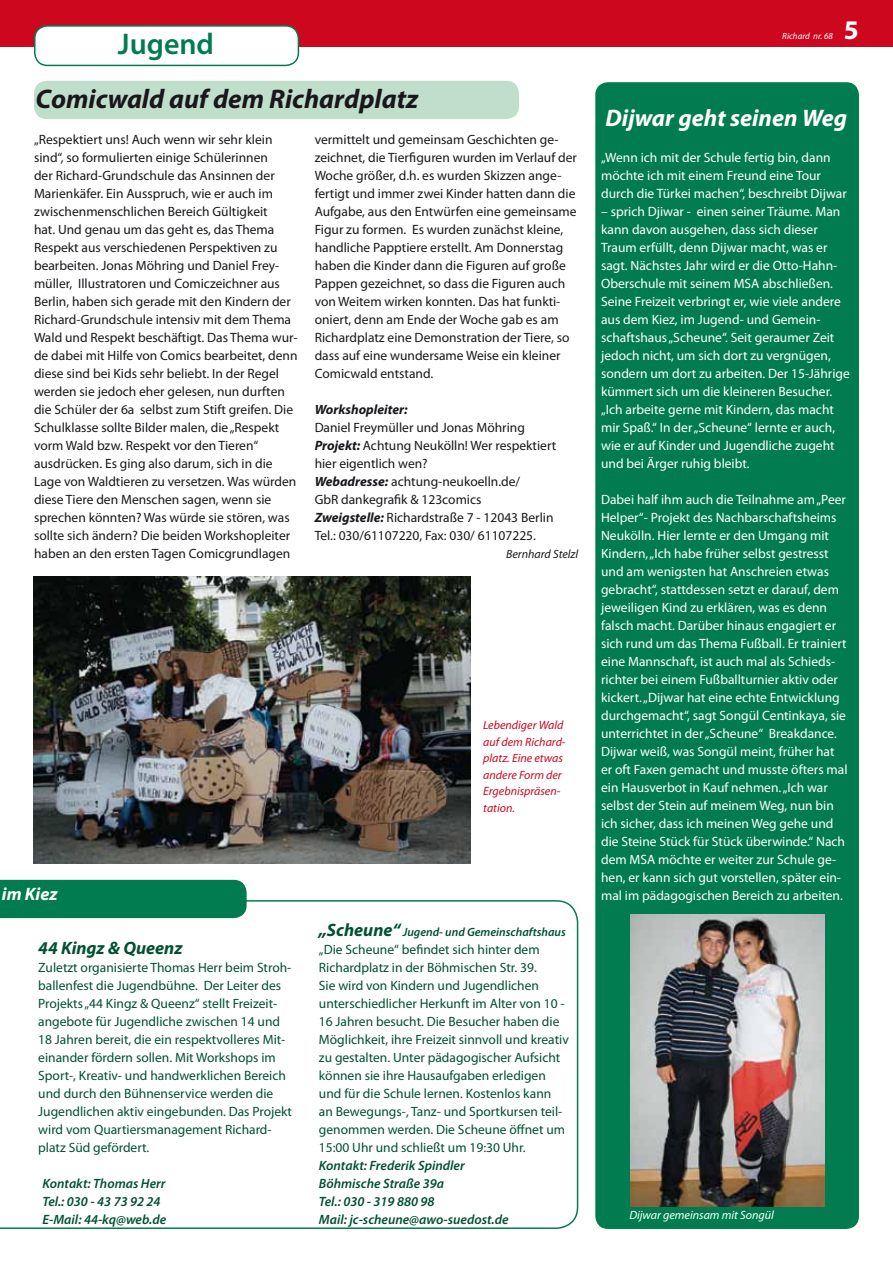
<style>
.page{position:relative;width:893px;height:1263px;background:#fff}
.page>*{position:absolute;margin:0;border:0;box-sizing:border-box;transform-origin:0 0}
.t1{font:600 30px "Myriad Pro";color:#007c50}
.t2{font:italic 700 27px "Myriad Pro";color:#1a171c}
.t3{font:700 27px "Myriad Pro";color:#fff}
.t4{font:italic 700 24px "Myriad Pro";color:#fff}
.t5{font:italic 700 18px "Myriad Pro";color:#005032}
.t6{font:italic 700 18px "Myriad Pro";color:#fff}
.t7{font:13.5px/18px "Myriad Pro";color:#1a171c}
.t8{font:13.5px/18px "Myriad Pro";color:#fff}
.t9{font:13.5px/18px "Myriad Pro";color:#005032}
.t10{font:italic 600 13.5px/18px "Myriad Pro";color:#005032}
.t11{font:italic 700 13.5px "Myriad Pro";color:#1a171c}
.t12{font:italic 12px/16.5px "Myriad Pro";color:#cd071e}
.t13{font:italic 600 12px "Myriad Pro";color:#005032}
.t14{font:italic 12px "Myriad Pro";color:#fff}
.t15{font:italic 12px "Myriad Pro";color:#1a171c}
.t16{font:italic 9px "Myriad Pro";color:#fff}
.s1{font-weight:700;font-style:italic}
.s2{font-weight:700;font-size:18px}
</style>
<div class="page">
<div style="left:0;top:0;width:893px;height:47px;background:#cd071e"></div>
<div style="left:35px;top:26px;width:263px;height:39px;background:#fff;border-radius:13px"></div>
<div style="left:34px;top:25px;width:265px;height:41px;border:2px solid #007c50;border-radius:13px"></div>
<svg style="left:0;top:900px;width:578px;height:329px"></svg>
<div style="left:0;top:880px;width:247px;height:38px;background:#007c50"></div>
<div style="left:595px;top:82px;width:264px;height:1147px;background:#007c50;border-radius:13px"></div>
<div style="left:34px;top:81px;width:485px;height:38px;background:#bfdfca;border-radius:13px"></div>
<img style="left:34px;top:576px;width:436px;height:288px">
<img style="left:630px;top:914px;width:194px;height:292px">
<h1 class="t1" style="left:118px;top:25px;width:98px">Jugend</h1>
<h2 class="t2" style="left:36px;top:81px;width:384px">Comicwald auf dem Richardplatz</h2>
<p class="t7" style="left:34px;top:130px;width:265px">„Respektiert uns! Auch wenn wir sehr klein sind“, so formulierten einige Schülerinnen<br>der Richard-Grundschule das Ansinnen der Marienkäfer. Ein Ausspruch, wie er auch im zwischenmenschlichen Bereich Gültigkeit<br>hat. Und genau um das geht es, das Thema Respekt aus verschiedenen Perspektiven zu bearbeiten. Jonas Möhring und Daniel Frey&shy;müller, Illustratoren und Comiczeichner aus Berlin, haben sich gerade mit den Kindern der Richard-Grundschule intensiv mit dem Thema Wald und Respekt beschäftigt. Das Thema wur&shy;de dabei mit Hilfe von Comics bearbeitet, denn diese sind bei Kids sehr beliebt. In der Regel werden sie jedoch eher gelesen, nun durften die Schüler der 6a selbst zum Stift greifen. Die Schulklasse sollte Bilder malen, die „Respekt vorm Wald bzw. Respekt vor den Tieren“ ausdrücken. Es ging also darum, sich in die Lage von Waldtieren zu versetzen. Was würden diese Tiere den Menschen sagen, wenn sie sprechen könnten? Was würde sie stören, was sollte sich ändern? Die beiden Workshopleiter haben an den ersten Tagen Comicgrundlagen</p>
<p class="t7" style="left:315px;top:130px;width:264px">vermittelt und gemeinsam Geschichten ge&shy;zeichnet, die Tierfiguren wurden im Verlauf der Woche größer, d.h. es wurden Skizzen ange&shy;fertigt und immer zwei Kinder hatten dann die Aufgabe, aus den Entwürfen eine gemeinsame Figur zu formen. Es wurden zunächst kleine, handliche Papptiere erstellt. Am Donnerstag haben die Kinder dann die Figuren auf große Pappen gezeichnet, so dass die Figuren auch von Weitem wirken konnten. Das hat funkti&shy;oniert, denn am Ende der Woche gab es am Richardplatz eine Demonstration der Tiere, so dass auf eine wundersame Weise ein kleiner Comicwald entstand.</p>
<p class="t11" style="left:315px;top:400px;width:95px">Workshopleiter:</p>
<p class="t7" style="left:315px;top:418px;width:243px">Daniel Freymüller und Jonas Möhring <span class="s1">Projekt:</span> Achtung Neukölln! Wer respektiert hier eigentlich wen?<br><span class="s1">Webadresse:</span> achtung-neukoelln.de/<br>GbR dankegrafik &amp; 123comics<br><span class="s1">Zweigstelle:</span> Richardstraße 7 - 12043 Berlin Tel.: 030/61107220, Fax: 030/ 61107225.</p>
<p class="t15" style="left:506px;top:547px;width:74px">Bernhard Stelzl</p>
<p class="t12" style="left:483px;top:717px;width:84px">Lebendiger Wald auf dem Richard&shy;platz. Eine etwas andere Form der<br>Ergebnispräsen&shy;tation.</p>
<h3 class="t6" style="left:2px;top:882px;width:57px">im Kiez</h3>
<h3 class="t5" style="left:38px;top:936px;width:146px">44 Kingz &amp; Queenz</h3>
<p class="t9" style="left:38px;top:958px;width:255px">Zuletzt organisierte Thomas Herr beim Stroh&shy;ballenfest die Jugendbühne. Der Leiter des Projekts „44 Kingz &amp; Queenz“ stellt Freizeit&shy;angebote für Jugendliche zwischen 14 und 18 Jahren bereit, die ein respektvolleres Mit&shy;einander fördern sollen. Mit Workshops im Sport-, Kreativ- und handwerklichen Bereich und durch den Bühnenservice werden die Jugendlichen aktiv eingebunden. Das Projekt wird vom Quartiersmanagement Richard&shy;platz Süd gefördert.</p>
<p class="t10" style="left:43px;top:1174px;width:125px">Kontakt: Thomas Herr<br>Tel.: 030 - 43 73 92 24<br>E-Mail: 44-kq@web.de</p>
<p class="t13" style="left:319px;top:924px;width:248px"><span class="s2">„Scheune“</span> Jugend- und Gemeinschaftshaus</p>
<p class="t9" style="left:319px;top:940px;width:251px">„Die Scheune“ befindet sich hinter dem Richardplatz in der Böhmischen Str. 39.<br>Sie wird von Kindern und Jugendlichen unterschiedlicher Herkunft im Alter von 10 - 16 Jahren besucht. Die Besucher haben die Möglichkeit, ihre Freizeit sinnvoll und kreativ zu gestalten. Unter pädagogischer Aufsicht können sie ihre Hausaufgaben erledigen und für die Schule lernen. Kostenlos kann<br>an Bewegungs-, Tanz- und Sportkursen teil&shy;genommen werden. Die Scheune öffnet um 15:00 Uhr und schließt um 19:30 Uhr.</p>
<p class="t10" style="left:319px;top:1156px;width:191px">Kontakt: Frederik Spindler<br>Böhmische Straße 39a<br>Tel.: 030 - 319 880 98<br>Mail: jc-scheune@awo-suedost.de</p>
<p class="t16" style="left:782px;top:31px;width:52px">Richard nr. 68</p>
<h2 class="t3" style="left:844px;top:12px;width:16px">5</h2>
<h3 class="t4" style="left:605px;top:102px;width:243px">Dijwar geht seinen Weg</h3>
<p class="t8" style="left:601px;top:148px;width:247px">„Wenn ich mit der Schule fertig bin, dann möchte ich mit einem Freund eine Tour durch die Türkei machen“, beschreibt Dijwar</p>
<p class="t8" style="left:601px;top:202px;width:250px">– sprich Djiwar - einen seiner Träume. Man kann davon ausgehen, dass sich dieser Traum erfüllt, denn Dijwar macht, was er sagt. Nächstes Jahr wird er die Otto-Hahn-Oberschule mit seinem MSA abschließen.<br>Seine Freizeit verbringt er, wie viele andere aus dem Kiez, im Jugend- und Gemein&shy;schaftshaus „Scheune“. Seit geraumer Zeit jedoch nicht, um sich dort zu vergnügen, sondern um dort zu arbeiten. Der 15-Jährige kümmert sich um die kleineren Besucher. „Ich arbeite gerne mit Kindern, das macht mir Spaß.“ In der „Scheune“ lernte er auch, wie er auf Kinder und Jugendliche zugeht und bei Ärger ruhig bleibt.</p>
<p class="t8" style="left:601px;top:490px;width:248px">Dabei half ihm auch die Teilnahme am „Peer Helper“- Projekt des Nachbarschaftsheims Neukölln. Hier lernte er den Umgang mit Kindern, „Ich habe früher selbst gestresst und am wenigsten hat Anschreien etwas gebracht“, stattdessen setzt er darauf, dem jeweiligen Kind zu erklären, was es denn falsch macht. Darüber hinaus engagiert er sich rund um das Thema Fußball. Er trainiert eine Mannschaft, ist auch mal als Schieds&shy;richter bei einem Fußballturnier aktiv oder kickert. „Dijwar hat eine echte Entwicklung durchgemacht“, sagt Songül Centinkaya, sie unterrichtet in der „Scheune“ Breakdance.<br>Dijwar weiß, was Songül meint, früher hat er oft Faxen gemacht und musste öfters mal ein Hausverbot in Kauf nehmen. „Ich war selbst der Stein auf meinem Weg, nun bin ich sicher, dass ich meinen Weg gehe und die Steine Stück für Stück überwinde.“ Nach dem MSA möchte er weiter zur Schule ge&shy;hen, er kann sich gut vorstellen, später ein&shy;mal im pädagogischen Bereich zu arbeiten.</p>
<p class="t14" style="left:629px;top:1207px;width:146px">Dijwar gemeinsam mit Songül</p>
</div>
